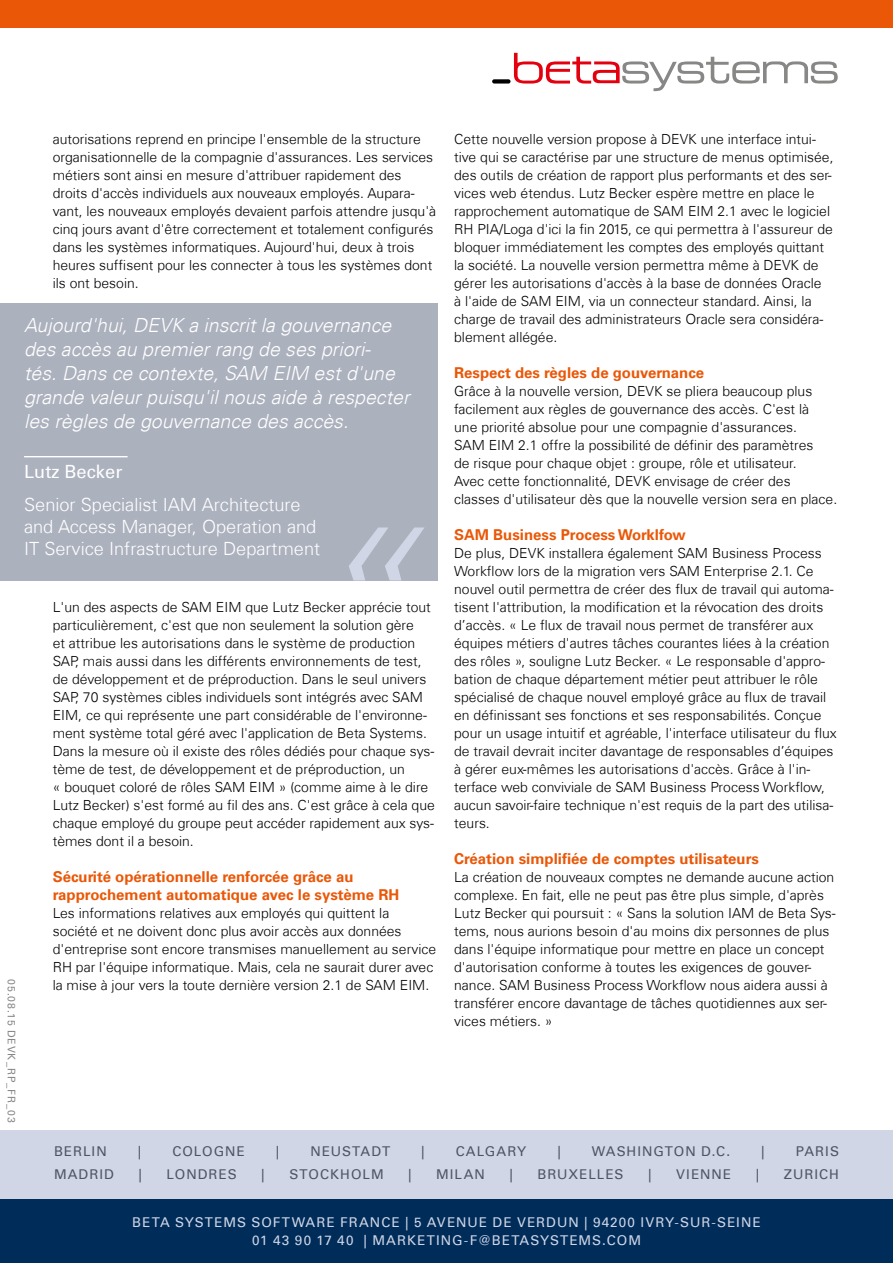
<style>
.page{position:relative;width:893px;height:1263px;background:#fff}
.page>*{position:absolute;margin:0;border:0;box-sizing:border-box;transform-origin:0 0}
.t1{font:italic 300 19.5px/24.2px "Univers Com 45";color:#fff}
.t2{font:300 18.15px/21.9px "Univers Com 45";color:#fff}
.t3{font:18.15px "Univers Com 55 Roman";color:#fff}
.t4{font:700 15px/18px "Univers Com 65";color:#ea5707}
.t5{font:300 13.95px/18px "Univers Com 45";color:#000}
.t6{font:13.5px "Univers Com 55 Roman";letter-spacing:.075em;color:#4d5463}
.t7{font:13.5px/18px "Univers Com 55 Roman";letter-spacing:.075em;color:#d1d6e6;text-align:center}
.t8{font:10.5px "Univers Com 55 Roman";letter-spacing:.09em;color:#878786}
</style>
<div class="page">
<div style="left:0;top:0;width:893px;height:28px;background:#ea5707"></div>
<div style="left:0;top:1130px;width:893px;height:70px;background:#d1d6e6"></div>
<div style="left:0;top:1200px;width:893px;height:63px;background:#002c5a"></div>
<div style="left:0;top:303px;width:437px;height:277px;background:#acb1be"></div>
<hr style="left:24px;top:456px;width:104px;height:1px;background:#fff">
<svg style="left:349px;top:527px;width:75px;height:53px"></svg>
<svg style="left:514px;top:53px;width:324px;height:38px"></svg>
<div style="left:492px;top:79px;width:18px;height:5px;background:#000;border-radius:2px"></div>
<p class="t5" style="left:53px;top:130px;width:385px">autorisations reprend en principe l'ensemble de la structure organisationnelle de la compagnie d'assurances. Les services métiers sont ainsi en mesure d'attribuer rapidement des droits d'accès individuels aux nouveaux employés. Aupara&shy;vant, les nouveaux employés devaient parfois attendre jusqu'à cinq jours avant d'être correctement et totalement configurés dans les systèmes informatiques. Aujourd'hui, deux à trois heures suffisent pour les connecter à tous les systèmes dont ils ont besoin.</p>
<h1 class="t1" style="left:24px;top:313px;width:387px">Aujourd'hui, DEVK a inscrit la gouvernance des accès au premier rang de ses priori-<br>tés. Dans ce contexte, SAM EIM est d'une grande valeur puisqu'il nous aide à respecter les règles de gouvernance des accès.</h1>
<h2 class="t3" style="left:24px;top:460px;width:100px">Lutz Becker</h2>
<h2 class="t2" style="left:24px;top:494px;width:298px">Senior Specialist IAM Architecture and Access Manager, Operation and<br>IT Service Infrastructure Department</h2>
<p class="t8" style="left:18px;top:979px;width:145px;rotate:90deg">05.08.15 DEVK_RP_FR_03</p>
<p class="t5" style="left:53px;top:598px;width:384px">L'un des aspects de SAM EIM que Lutz Becker apprécie tout particulièrement, c'est que non seulement la solution gère<br>et attribue les autorisations dans le système de production SAP, mais aussi dans les différents environnements de test, de développement et de préproduction. Dans le seul univers SAP, 70 systèmes cibles individuels sont intégrés avec SAM EIM, ce qui représente une part considérable de l'environne&shy;ment système total géré avec l'application de Beta Systems.<br>Dans la mesure où il existe des rôles dédiés pour chaque sys&shy;tème de test, de développement et de préproduction, un<br>« bouquet coloré de rôles SAM EIM » (comme aime à le dire Lutz Becker) s'est formé au fil des ans. C'est grâce à cela que chaque employé du groupe peut accéder rapidement aux sys&shy;tèmes dont il a besoin.</p>
<p class="t4" style="left:53px;top:868px;width:348px">Sécurité opérationnelle renforcée grâce au rapprochement automatique avec le système RH</p>
<p class="t5" style="left:53px;top:904px;width:385px">Les informations relatives aux employés qui quittent la société et ne doivent donc plus avoir accès aux données d'entreprise sont encore transmises manuellement au service RH par l'équipe informatique. Mais, cela ne saurait durer avec la mise à jour vers la toute dernière version 2.1 de SAM EIM.</p>
<p class="t5" style="left:454px;top:130px;width:381px">Cette nouvelle version propose à DEVK une interface intui&shy;tive qui se caractérise par une structure de menus optimisée, des outils de création de rapport plus performants et des ser&shy;vices web étendus. Lutz Becker espère mettre en place le rapprochement automatique de SAM EIM 2.1 avec le logiciel RH PIA/Loga d'ici la fin 2015, ce qui permettra à l'assureur de bloquer immédiatement les comptes des employés quittant la société. La nouvelle version permettra même à DEVK de gérer les autorisations d'accès à la base de données Oracle<br>à l'aide de SAM EIM, via un connecteur standard. Ainsi, la charge de travail des administrateurs Oracle sera considéra&shy;blement allégée.</p>
<p class="t4" style="left:454px;top:364px;width:252px">Respect des règles de gouvernance</p>
<p class="t5" style="left:454px;top:382px;width:384px">Grâce à la nouvelle version, DEVK se pliera beaucoup plus facilement aux règles de gouvernance des accès. C'est là<br>une priorité absolue pour une compagnie d'assurances.<br>SAM EIM 2.1 offre la possibilité de définir des paramètres<br>de risque pour chaque objet : groupe, rôle et utilisateur.<br>Avec cette fonctionnalité, DEVK envisage de créer des classes d'utilisateur dès que la nouvelle version sera en place.</p>
<p class="t4" style="left:454px;top:526px;width:233px">SAM Business Process Worklfow</p>
<p class="t5" style="left:454px;top:544px;width:384px">De plus, DEVK installera également SAM Business Process Workflow lors de la migration vers SAM Enterprise 2.1. Ce nouvel outil permettra de créer des flux de travail qui automa&shy;tisent l'attribution, la modification et la révocation des droits d’accès. « Le flux de travail nous permet de transférer aux équipes métiers d'autres tâches courantes liées à la création des rôles », souligne Lutz Becker. « Le responsable d'appro&shy;bation de chaque département métier peut attribuer le rôle spécialisé de chaque nouvel employé grâce au flux de travail en définissant ses fonctions et ses responsabilités. Conçue pour un usage intuitif et agréable, l'interface utilisateur du flux de travail devrait inciter davantage de responsables d’équipes à gérer eux-mêmes les autorisations d'accès. Grâce à l'in&shy;terface web conviviale de SAM Business Process Workflow, aucun savoir-faire technique n'est requis de la part des utilisa&shy;teurs.</p>
<p class="t4" style="left:454px;top:850px;width:306px">Création simplifiée de comptes utilisateurs</p>
<p class="t5" style="left:454px;top:868px;width:383px">La création de nouveaux comptes ne demande aucune action complexe. En fait, elle ne peut pas être plus simple, d'après Lutz Becker qui poursuit : « Sans la solution IAM de Beta Sys&shy;tems, nous aurions besoin d'au moins dix personnes de plus dans l'équipe informatique pour mettre en place un concept d'autorisation conforme à toutes les exigences de gouver&shy;nance. SAM Business Process Workflow nous aidera aussi à transférer encore davantage de tâches quotidiennes aux ser&shy;vices métiers. »</p>
<p class="t6" style="left:54px;top:1143px;width:54px">BERLIN</p>
<p class="t6" style="left:138px;top:1143px;width:5px">|</p>
<p class="t6" style="left:172px;top:1143px;width:74px">COLOGNE</p>
<p class="t6" style="left:276px;top:1143px;width:5px">|</p>
<p class="t6" style="left:310px;top:1143px;width:81px">NEUSTADT</p>
<p class="t6" style="left:421px;top:1143px;width:5px">|</p>
<p class="t6" style="left:456px;top:1143px;width:72px">CALGARY</p>
<p class="t6" style="left:557px;top:1143px;width:5px">|</p>
<p class="t6" style="left:592px;top:1143px;width:140px">WASHINGTON D.C.</p>
<p class="t6" style="left:761px;top:1143px;width:5px">|</p>
<p class="t6" style="left:796px;top:1143px;width:45px">PARIS</p>
<p class="t6" style="left:54px;top:1166px;width:61px">MADRID</p>
<p class="t6" style="left:139px;top:1166px;width:5px">|</p>
<p class="t6" style="left:167px;top:1166px;width:72px">LONDRES</p>
<p class="t6" style="left:261px;top:1166px;width:5px">|</p>
<p class="t6" style="left:289px;top:1166px;width:96px">STOCKHOLM</p>
<p class="t6" style="left:408px;top:1166px;width:5px">|</p>
<p class="t6" style="left:436px;top:1166px;width:50px">MILAN</p>
<p class="t6" style="left:509px;top:1166px;width:5px">|</p>
<p class="t6" style="left:537px;top:1166px;width:88px">BRUXELLES</p>
<p class="t6" style="left:648px;top:1166px;width:5px">|</p>
<p class="t6" style="left:676px;top:1166px;width:57px">VIENNE</p>
<p class="t6" style="left:756px;top:1166px;width:5px">|</p>
<p class="t6" style="left:784px;top:1166px;width:57px">ZURICH</p>
<p class="t7" style="left:132px;top:1213px;width:630px">BETA SYSTEMS SOFTWARE FRANCE | 5 AVENUE DE VERDUN | 94200 IVRY-SUR-SEINE<br>01 43 90 17 40 | MARKETING-F@BETASYSTEMS.COM</p>
</div>
